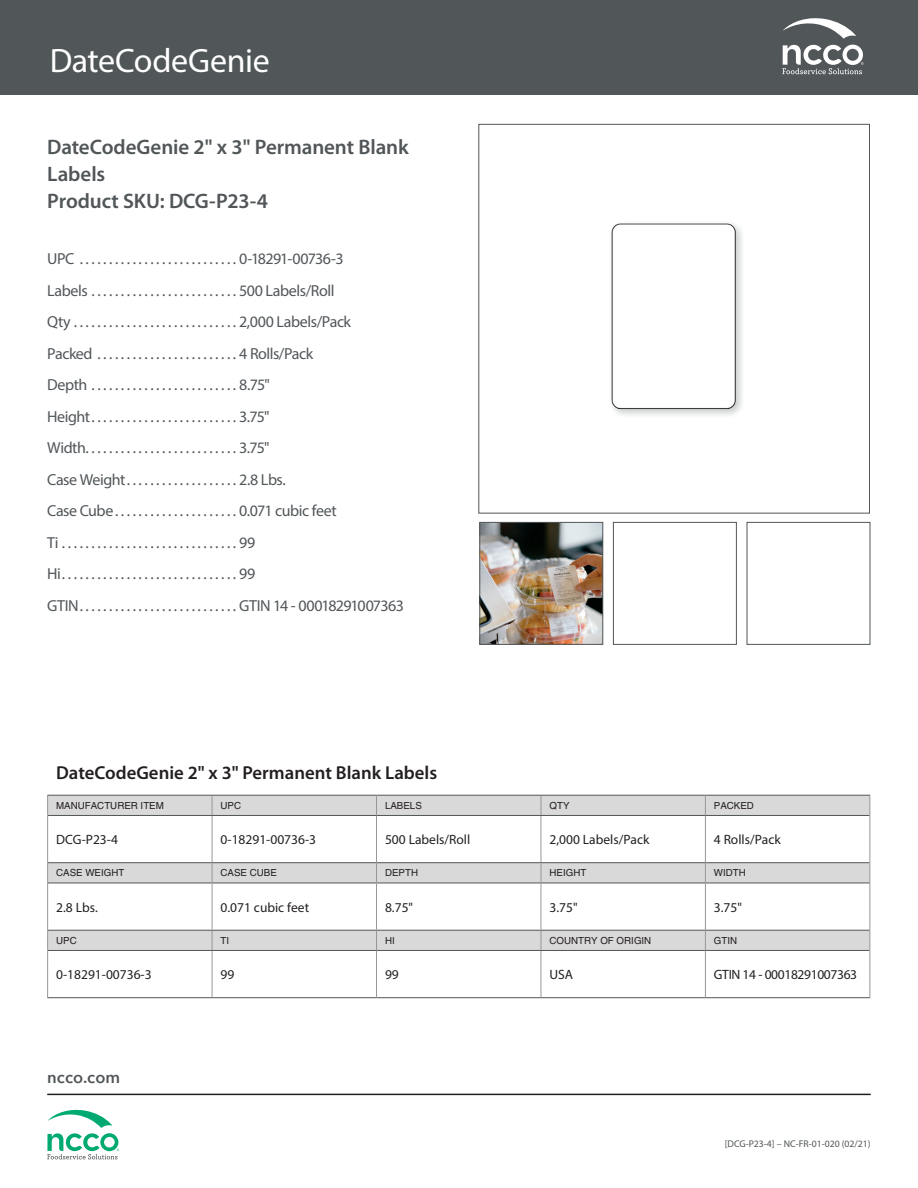
<style>
.page{position:relative;width:918px;height:1188px;background:#fff}
.page>*{position:absolute;margin:0;border:0;box-sizing:border-box;transform-origin:0 0}
.t1{font:33.9px "Myriad Pro";letter-spacing:-.01em;color:#fff}
.t2{font:600 21px/27px "Myriad Pro";letter-spacing:-.005em;color:#515659}
.t3{font:600 18.75px "Myriad Pro";color:#231f20}
.t4{font:600 16.5px "Avenir Next";color:#515659}
.t5{font:15.9px/31.5px "Myriad Pro";letter-spacing:-.03em;color:#515659}
.t6{font:13.5px "Myriad Pro";color:#231f20}
.t7{font:13.5px "Myriad Pro";letter-spacing:-.025em;color:#231f20}
.t8{font:9.75px "Helvetica LT Std";color:#231f20}
.t9{font:9.75px "Myriad Pro";color:#515659}
</style>
<div class="page">
<div style="left:0;top:0;width:918px;height:94px;background:#515659"></div>
<hr style="left:47px;top:1094px;width:824px;height:1px;background:#231f20">
<svg style="left:48px;top:796px;width:821px;height:154px"></svg>
<hr style="left:47px;top:795px;width:165px;height:1px;background:#515659">
<hr style="left:212px;top:795px;width:165px;height:1px;background:#515659">
<hr style="left:377px;top:795px;width:164px;height:1px;background:#515659">
<hr style="left:541px;top:795px;width:164px;height:1px;background:#515659">
<hr style="left:705px;top:795px;width:165px;height:1px;background:#515659">
<hr style="left:48px;top:815px;width:164px;height:1px;background:#515659">
<hr style="left:212px;top:815px;width:165px;height:1px;background:#515659">
<hr style="left:377px;top:815px;width:164px;height:1px;background:#515659">
<hr style="left:541px;top:815px;width:164px;height:1px;background:#515659">
<hr style="left:705px;top:815px;width:164px;height:1px;background:#515659">
<hr style="left:48px;top:862px;width:164px;height:1px;background:#515659">
<hr style="left:212px;top:862px;width:165px;height:1px;background:#515659">
<hr style="left:377px;top:862px;width:164px;height:1px;background:#515659">
<hr style="left:541px;top:862px;width:164px;height:1px;background:#515659">
<hr style="left:705px;top:862px;width:164px;height:1px;background:#515659">
<hr style="left:48px;top:882px;width:164px;height:1px;background:#515659">
<hr style="left:212px;top:882px;width:165px;height:1px;background:#515659">
<hr style="left:377px;top:882px;width:164px;height:1px;background:#515659">
<hr style="left:541px;top:882px;width:164px;height:1px;background:#515659">
<hr style="left:705px;top:882px;width:164px;height:1px;background:#515659">
<hr style="left:48px;top:930px;width:164px;height:1px;background:#515659">
<hr style="left:212px;top:930px;width:165px;height:1px;background:#515659">
<hr style="left:377px;top:930px;width:164px;height:1px;background:#515659">
<hr style="left:541px;top:930px;width:164px;height:1px;background:#515659">
<hr style="left:705px;top:930px;width:164px;height:1px;background:#515659">
<hr style="left:48px;top:950px;width:164px;height:1px;background:#515659">
<hr style="left:212px;top:950px;width:165px;height:1px;background:#515659">
<hr style="left:377px;top:950px;width:164px;height:1px;background:#515659">
<hr style="left:541px;top:950px;width:164px;height:1px;background:#515659">
<hr style="left:705px;top:950px;width:164px;height:1px;background:#515659">
<hr style="left:47px;top:997px;width:165px;height:1px;background:#515659">
<hr style="left:212px;top:997px;width:165px;height:1px;background:#515659">
<hr style="left:377px;top:997px;width:164px;height:1px;background:#515659">
<hr style="left:541px;top:997px;width:164px;height:1px;background:#515659">
<hr style="left:705px;top:997px;width:165px;height:1px;background:#515659">
<svg style="left:47px;top:796px;width:1px;height:19px"></svg>
<svg style="left:212px;top:796px;width:1px;height:19px"></svg>
<svg style="left:376px;top:796px;width:1px;height:19px"></svg>
<svg style="left:541px;top:796px;width:1px;height:19px"></svg>
<svg style="left:705px;top:796px;width:1px;height:19px"></svg>
<svg style="left:869px;top:796px;width:1px;height:19px"></svg>
<hr style="left:47px;top:815px;width:1px;height:48px;background:#979799">
<hr style="left:212px;top:816px;width:1px;height:46px;background:#979799">
<hr style="left:376px;top:816px;width:1px;height:46px;background:#979799">
<hr style="left:541px;top:816px;width:1px;height:46px;background:#979799">
<hr style="left:705px;top:816px;width:1px;height:46px;background:#979799">
<hr style="left:869px;top:815px;width:1px;height:48px;background:#979799">
<svg style="left:47px;top:863px;width:1px;height:20px"></svg>
<svg style="left:212px;top:863px;width:1px;height:19px"></svg>
<svg style="left:376px;top:863px;width:1px;height:19px"></svg>
<svg style="left:541px;top:863px;width:1px;height:19px"></svg>
<svg style="left:705px;top:863px;width:1px;height:19px"></svg>
<svg style="left:869px;top:863px;width:1px;height:20px"></svg>
<hr style="left:47px;top:883px;width:1px;height:47px;background:#979799">
<hr style="left:212px;top:883px;width:1px;height:47px;background:#979799">
<hr style="left:376px;top:883px;width:1px;height:47px;background:#979799">
<hr style="left:541px;top:883px;width:1px;height:47px;background:#979799">
<hr style="left:705px;top:883px;width:1px;height:47px;background:#979799">
<hr style="left:869px;top:883px;width:1px;height:47px;background:#979799">
<svg style="left:47px;top:930px;width:1px;height:20px"></svg>
<svg style="left:212px;top:931px;width:1px;height:19px"></svg>
<svg style="left:376px;top:931px;width:1px;height:19px"></svg>
<svg style="left:541px;top:931px;width:1px;height:19px"></svg>
<svg style="left:705px;top:931px;width:1px;height:19px"></svg>
<svg style="left:869px;top:930px;width:1px;height:20px"></svg>
<hr style="left:47px;top:950px;width:1px;height:47px;background:#979799">
<hr style="left:212px;top:951px;width:1px;height:46px;background:#979799">
<hr style="left:376px;top:951px;width:1px;height:46px;background:#979799">
<hr style="left:541px;top:951px;width:1px;height:46px;background:#979799">
<hr style="left:705px;top:951px;width:1px;height:46px;background:#979799">
<hr style="left:869px;top:950px;width:1px;height:47px;background:#979799">
<img style="left:611px;top:223px;width:131px;height:193px">
<div style="left:478px;top:124px;width:392px;height:390px;border:1px solid #515659"></div>
<svg style="left:782px;top:45px;width:82px;height:29px"></svg>
<svg style="left:783px;top:18px;width:73px;height:21px"></svg>
<svg style="left:47px;top:1109px;width:72px;height:50px"></svg>
<img style="left:481px;top:524px;width:120px;height:119px">
<div style="left:479px;top:522px;width:124px;height:123px;border:1px solid #515659"></div>
<div style="left:613px;top:522px;width:124px;height:123px;border:1px solid #515659"></div>
<div style="left:747px;top:522px;width:123px;height:123px;border:1px solid #515659"></div>
<h1 class="t1" style="left:50px;top:40px;width:222px">DateCodeGenie</h1>
<h2 class="t2" style="left:47px;top:132px;width:363px">DateCodeGenie 2" x 3" Permanent Blank<br>Labels<br>Product SKU: DCG-P23-4</h2>
<p class="t5" style="left:47px;top:243px;width:358px">UPC . . . . . . . . . . . . . . . . . . . . . . . . . . . 0-18291-00736-3<br>Labels . . . . . . . . . . . . . . . . . . . . . . . . . 500 Labels/Roll<br>Qty . . . . . . . . . . . . . . . . . . . . . . . . . . . . 2,000 Labels/Pack<br>Packed . . . . . . . . . . . . . . . . . . . . . . . . 4 Rolls/Pack<br>Depth . . . . . . . . . . . . . . . . . . . . . . . . . 8.75"<br>Height . . . . . . . . . . . . . . . . . . . . . . . . . 3.75"<br>Width . . . . . . . . . . . . . . . . . . . . . . . . . . 3.75"<br>Case Weight . . . . . . . . . . . . . . . . . . . 2.8 Lbs.<br>Case Cube . . . . . . . . . . . . . . . . . . . . . 0.071 cubic feet<br>Ti . . . . . . . . . . . . . . . . . . . . . . . . . . . . . . 99<br>Hi . . . . . . . . . . . . . . . . . . . . . . . . . . . . . . 99<br>GTIN . . . . . . . . . . . . . . . . . . . . . . . . . . . GTIN 14 - 00018291007363</p>
<p class="t3" style="left:56px;top:761px;width:383px">DateCodeGenie 2" x 3" Permanent Blank Labels</p>
<p class="t8" style="left:56px;top:800px;width:109px">MANUFACTURER ITEM</p>
<p class="t8" style="left:221px;top:800px;width:22px">UPC</p>
<p class="t8" style="left:385px;top:800px;width:38px">LABELS</p>
<p class="t8" style="left:549px;top:800px;width:22px">QTY</p>
<p class="t8" style="left:714px;top:800px;width:42px">PACKED</p>
<p class="t6" style="left:56px;top:831px;width:63px">DCG-P23-4</p>
<p class="t6" style="left:221px;top:831px;width:97px">0-18291-00736-3</p>
<p class="t6" style="left:385px;top:831px;width:87px">500 Labels/Roll</p>
<p class="t6" style="left:549px;top:831px;width:101px">2,000 Labels/Pack</p>
<p class="t6" style="left:714px;top:831px;width:68px">4 Rolls/Pack</p>
<p class="t8" style="left:56px;top:867px;width:70px">CASE WEIGHT</p>
<p class="t8" style="left:221px;top:867px;width:58px">CASE CUBE</p>
<p class="t8" style="left:385px;top:867px;width:35px">DEPTH</p>
<p class="t8" style="left:549px;top:867px;width:38px">HEIGHT</p>
<p class="t8" style="left:714px;top:867px;width:33px">WIDTH</p>
<p class="t6" style="left:56px;top:899px;width:42px">2.8 Lbs.</p>
<p class="t6" style="left:221px;top:899px;width:90px">0.071 cubic feet</p>
<p class="t6" style="left:385px;top:899px;width:30px">8.75"</p>
<p class="t6" style="left:549px;top:899px;width:30px">3.75"</p>
<p class="t6" style="left:714px;top:899px;width:30px">3.75"</p>
<p class="t8" style="left:56px;top:935px;width:22px">UPC</p>
<p class="t8" style="left:221px;top:935px;width:10px">TI</p>
<p class="t8" style="left:385px;top:935px;width:11px">HI</p>
<p class="t8" style="left:549px;top:935px;width:103px">COUNTRY OF ORIGIN</p>
<p class="t8" style="left:714px;top:935px;width:25px">GTIN</p>
<p class="t6" style="left:56px;top:966px;width:97px">0-18291-00736-3</p>
<p class="t6" style="left:221px;top:966px;width:15px">99</p>
<p class="t6" style="left:385px;top:966px;width:15px">99</p>
<p class="t6" style="left:549px;top:966px;width:25px">USA</p>
<p class="t7" style="left:714px;top:966px;width:145px">GTIN 14 - 00018291007363</p>
<p class="t4" style="left:47px;top:1063px;width:74px">ncco.com</p>
<p class="t9" style="left:725px;top:1138px;width:147px">[DCG-P23-4] – NC-FR-01-020 (02/21)</p>
</div>
